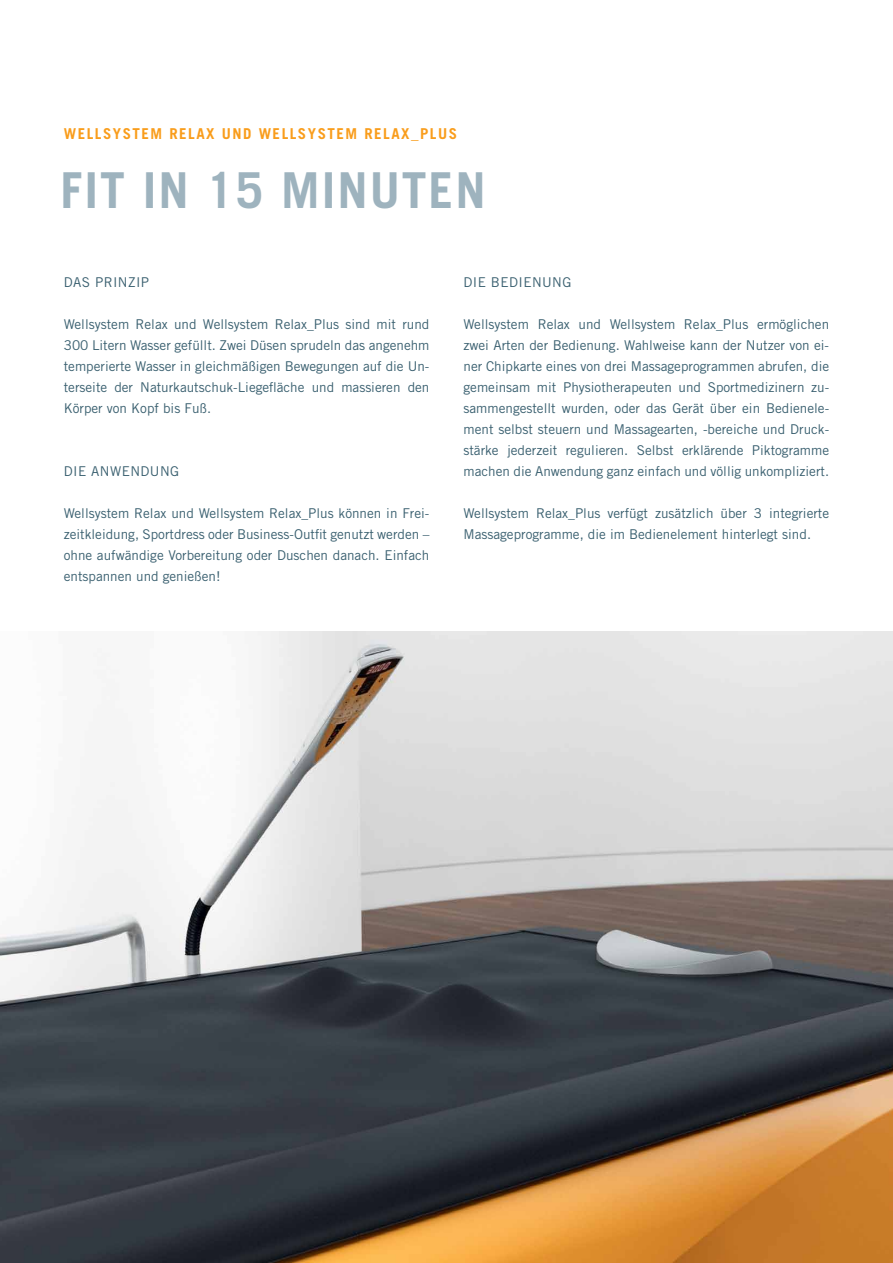
<style>
.page{position:relative;width:893px;height:1263px;background:#fff}
.page>*{position:absolute;margin:0;border:0;box-sizing:border-box;transform-origin:0 0}
.t1{font:700 49.5px "Trade Gothic";color:#9eb3be}
.t2{font:700 15px "Trade Gothic";letter-spacing:.1em;color:#f99d1c}
.t3{font:13.5px/21px "Trade Gothic";color:#395f6f;text-align:justify}
.t4{font:13.5px "Trade Gothic";letter-spacing:.03em;color:#395f6f}
</style>
<div class="page">
<img style="left:0;top:631px;width:893px;height:632px">
<p class="t2" style="left:64px;top:125px;width:395px">WELLSYSTEM RELAX UND WELLSYSTEM RELAX_PLUS</p>
<h1 class="t1" style="left:61px;top:160px;width:22px">FIT</h1>
<h1 class="t1" style="left:143px;top:160px;width:344px">IN 15 MINUTEN</h1>
<p class="t4" style="left:64px;top:274px;width:87px">DAS PRINZIP</p>
<p class="t3" style="left:64px;top:313px;width:367px">Wellsystem Relax und Wellsystem Relax_Plus sind mit rund 300 Litern Wasser gefüllt. Zwei Düsen sprudeln das angenehm temperierte Wasser in gleichmäßigen Bewegungen auf die Un&shy;terseite der Naturkautschuk-Liegefläche und massieren den Körper von Kopf bis Fuß.</p>
<p class="t4" style="left:64px;top:463px;width:117px">DIE ANWENDUNG</p>
<p class="t3" style="left:64px;top:502px;width:367px">Wellsystem Relax und Wellsystem Relax_Plus können in Frei&shy;zeitkleidung, Sportdress oder Business-Outfit genutzt werden – ohne aufwändige Vorbereitung oder Duschen danach. Einfach entspannen und genießen!</p>
<p class="t4" style="left:463px;top:274px;width:109px">DIE BEDIENUNG</p>
<p class="t3" style="left:463px;top:313px;width:367px">Wellsystem Relax und Wellsystem Relax_Plus ermöglichen zwei Arten der Bedienung. Wahlweise kann der Nutzer von ei&shy;ner Chipkarte eines von drei Massageprogrammen abrufen, die gemeinsam mit Physiotherapeuten und Sportmedizinern zu&shy;sammengestellt wurden, oder das Gerät über ein Bedienele&shy;ment selbst steuern und Massagearten, -bereiche und Druck&shy;stärke jederzeit regulieren. Selbst erklärende Piktogramme machen die Anwendung ganz einfach und völlig unkompliziert.</p>
<p class="t3" style="left:463px;top:502px;width:367px">Wellsystem Relax_Plus verfügt zusätzlich über 3 integrierte<br>Massageprogramme, die im Bedienelement hinterlegt sind.</p>
</div>
